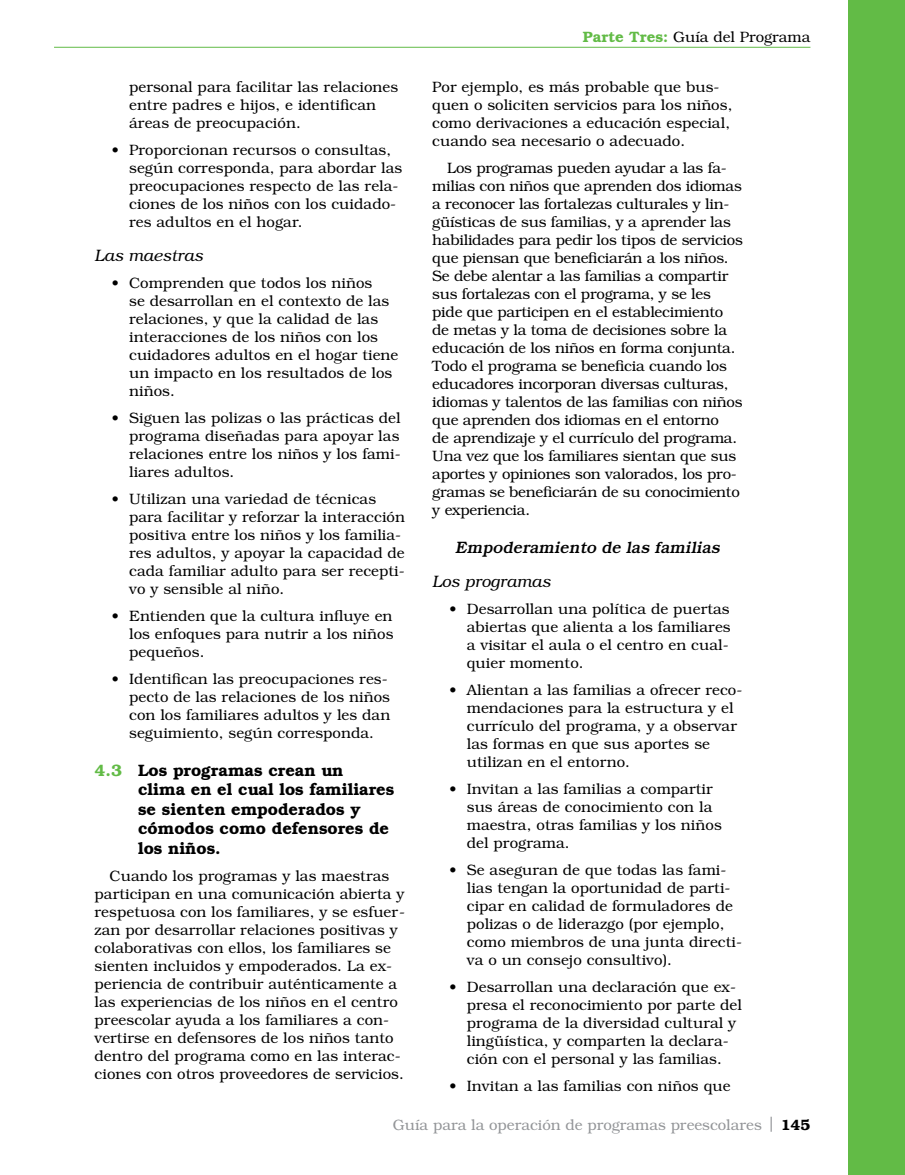
<style>
.page{position:relative;width:905px;height:1175px;background:#fff}
.page>*{position:absolute;margin:0;border:0;box-sizing:border-box;transform-origin:0 0}
.t1{font:600 16.5px/19.5px "Bookman";color:#000}
.t2{font:italic 500 16.5px "Bookman";color:#000}
.t3{font:italic 300 16.5px "Bookman";letter-spacing:.005em;color:#000}
.t4{font:300 15px/18px "Bookman";letter-spacing:.005em;color:#000}
.t5{font:300 15px/18px "Bookman";letter-spacing:-.015em;color:#000}
.t6{font:300 15px "Bookman";color:#939598}
.s1{color:#62bb46}
.s2{font-weight:600;color:#62bb46}
.s3{font-weight:600;color:#000}
</style>
<div class="page">
<div style="left:848px;top:0;width:56px;height:1174px;background:#62bb46"></div>
<hr style="left:54px;top:47px;width:756px;height:1px;background:#62bb46">
<p class="t4" style="left:129px;top:78px;width:270px">personal para facilitar las relaciones entre padres e hijos, e identifican áreas de preocupación.</p>
<p class="t4" style="left:129px;top:141px;width:275px;text-indent:-17px">• Proporcionan recursos o consultas, según corresponda, para abordar las preocupaciones respecto de las rela&shy;ciones de los niños con los cuidado&shy;res adultos en el hogar.</p>
<p class="t3" style="left:94px;top:246px;width:110px">Las maestras</p>
<p class="t4" style="left:129px;top:274px;width:271px;text-indent:-17px">• Comprenden que todos los niños<br>se desarrollan en el contexto de las relaciones, y que la calidad de las interacciones de los niños con los cuidadores adultos en el hogar tiene un impacto en los resultados de los niños.</p>
<p class="t4" style="left:129px;top:409px;width:273px;text-align:justify;text-indent:-17px">• Siguen las polizas o las prácticas del programa diseñadas para apoyar las relaciones entre los niños y los fami&shy;liares adultos.</p>
<p class="t4" style="left:129px;top:490px;width:277px;text-indent:-17px">• Utilizan una variedad de técnicas para facilitar y reforzar la interacción positiva entre los niños y los familia&shy;res adultos, y apoyar la capacidad de cada familiar adulto para ser recepti&shy;vo y sensible al niño.</p>
<p class="t4" style="left:129px;top:607px;width:266px;text-align:justify;text-indent:-17px">• Entienden que la cultura influye en los enfoques para nutrir a los niños pequeños.</p>
<p class="t4" style="left:129px;top:670px;width:263px;text-indent:-17px">• Identifican las preocupaciones res&shy;pecto de las relaciones de los niños con los familiares adultos y les dan seguimiento, según corresponda.</p>
<h4 class="t1" style="left:138px;top:760px;width:258px;text-indent:-43px"><span class="s1">4.3</span> Los programas crean un clima en el cual los familiares se sienten empoderados y cómodos como defensores de los niños.</h4>
<p class="t4" style="left:94px;top:867px;width:312px;text-indent:15px">Cuando los programas y las maestras participan en una comunicación abierta y respetuosa con los familiares, y se esfuer&shy;zan por desarrollar relaciones positivas y colaborativas con ellos, los familiares se sienten incluidos y empoderados. La ex&shy;periencia de contribuir auténticamente a las experiencias de los niños en el centro preescolar ayuda a los familiares a con&shy;vertirse en defensores de los niños tanto dentro del programa como en las interac&shy;ciones con otros proveedores de servicios.</p>
<p class="t4" style="left:583px;top:28px;width:229px"><span class="s2">Parte Tres:</span> Guía del Programa</p>
<p class="t4" style="left:432px;top:78px;width:302px">Por ejemplo, es más probable que bus&shy;quen o soliciten servicios para los niños, como derivaciones a educación especial, cuando sea necesario o adecuado.</p>
<p class="t5" style="left:432px;top:159px;width:312px;text-indent:15px">Los programas pueden ayudar a las fa&shy;milias con niños que aprenden dos idiomas a reconocer las fortalezas culturales y lin&shy;güísticas de sus familias, y a aprender las habilidades para pedir los tipos de servicios que piensan que beneficiarán a los niños.<br>Se debe alentar a las familias a compartir sus fortalezas con el programa, y se les pide que participen en el establecimiento de metas y la toma de decisiones sobre la educación de los niños en forma conjunta.<br>Todo el programa se beneficia cuando los educadores incorporan diversas culturas, idiomas y talentos de las familias con niños que aprenden dos idiomas en el entorno<br>de aprendizaje y el currículo del programa.<br>Una vez que los familiares sientan que sus aportes y opiniones son valorados, los pro&shy;gramas se beneficiarán de su conocimiento y experiencia.</p>
<h5 class="t2" style="left:455px;top:537px;width:270px">Empoderamiento de las familias</h5>
<p class="t3" style="left:432px;top:572px;width:120px">Los programas</p>
<p class="t4" style="left:467px;top:600px;width:265px;text-indent:-17px">• Desarrollan una política de puertas abiertas que alienta a los familiares a visitar el aula o el centro en cual&shy;quier momento.</p>
<p class="t4" style="left:467px;top:681px;width:277px;text-indent:-17px">• Alientan a las familias a ofrecer reco&shy;mendaciones para la estructura y el currículo del programa, y a observar las formas en que sus aportes se utilizan en el entorno.</p>
<p class="t4" style="left:467px;top:780px;width:256px;text-indent:-17px">• Invitan a las familias a compartir sus áreas de conocimiento con la maestra, otras familias y los niños del programa.</p>
<p class="t4" style="left:467px;top:861px;width:277px;text-indent:-17px">• Se aseguran de que todas las fami&shy;lias tengan la oportunidad de parti&shy;cipar en calidad de formuladores de polizas o de liderazgo (por ejemplo, como miembros de una junta directi&shy;va o un consejo consultivo).</p>
<p class="t4" style="left:467px;top:978px;width:277px;text-indent:-17px">• Desarrollan una declaración que ex&shy;presa el reconocimiento por parte del programa de la diversidad cultural y lingüística, y comparten la declara&shy;ción con el personal y las familias.</p>
<p class="t4" style="left:449px;top:1077px;width:282px">• Invitan a las familias con niños que</p>
<p class="t6" style="left:393px;top:1116px;width:419px">Guía para la operación de programas preescolares | <span class="s3">145</span></p>
</div>
